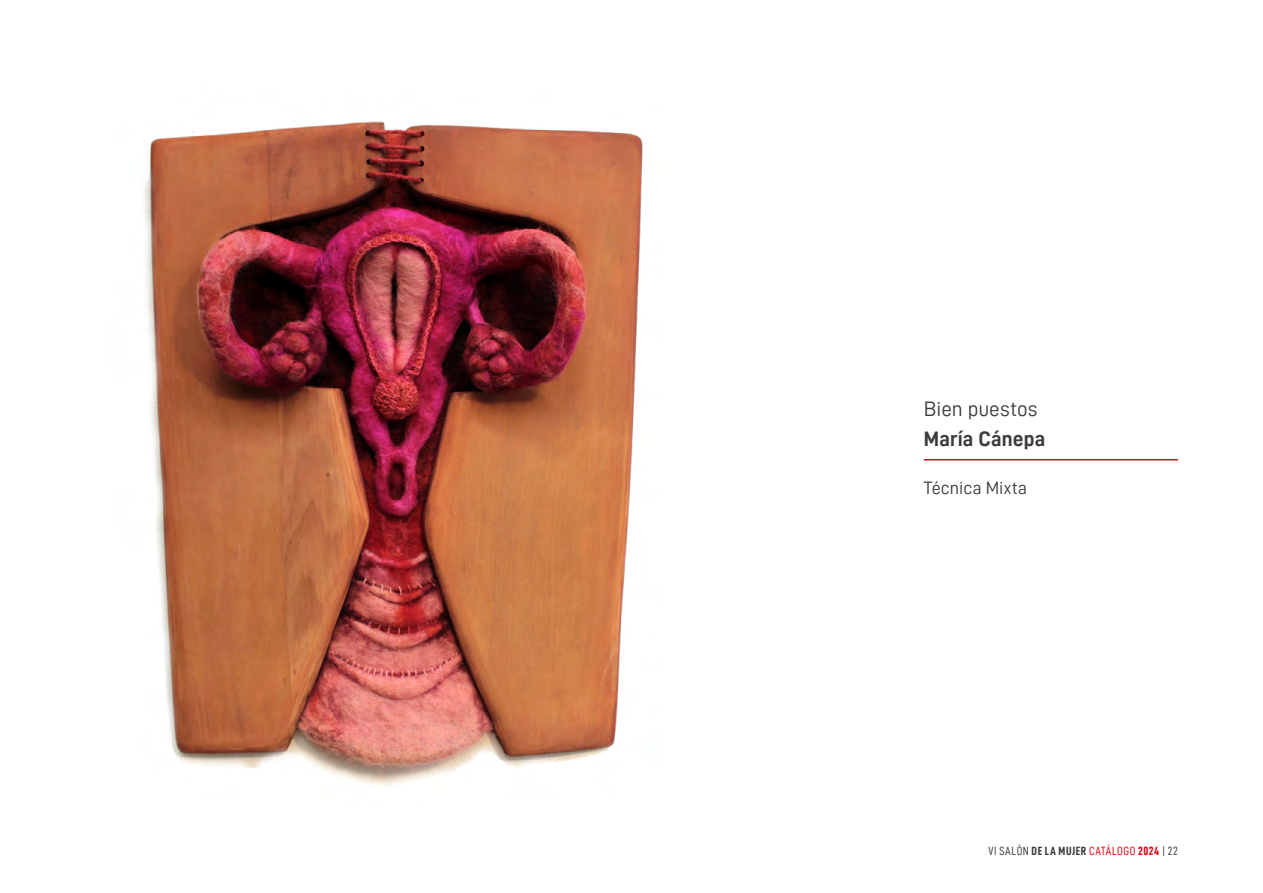
<style>
.page{position:relative;width:1263px;height:893px;background:#fff}
.page>*{position:absolute;margin:0;border:0;box-sizing:border-box;transform-origin:0 0}
.t1{font:21px "D DIN";color:#3c3c3b}
.t2{font:21px "D DIN Bold";letter-spacing:.005em;color:#3c3c3b}
.t3{font:18px "D DIN";color:#3c3c3b}
.t4{font:12px "D DIN Condensed";letter-spacing:.045em;color:#3c3c3b}
.s1{font-family:"D DIN Condensed Bold"}
.s2{color:#e30613}
.s3{font-family:"D DIN Condensed Bold";color:#e30613}
</style>
<div class="page">
<img style="left:144px;top:121px;width:499px;height:665px">
<hr style="left:924px;top:459px;width:254px;height:1px;background:#e30613">
<h1 class="t1" style="left:924px;top:397px;width:115px">Bien puestos</h1>
<h1 class="t2" style="left:924px;top:427px;width:123px">María Cánepa</h1>
<h2 class="t3" style="left:924px;top:478px;width:105px">Técnica Mixta</h2>
<p class="t4" style="left:988px;top:845px;width:191px">VI SALÓN <span class="s1">DE LA MUJER</span> <span class="s2">CATÁLOGO</span> <span class="s3">2024</span> | 22</p>
</div>
